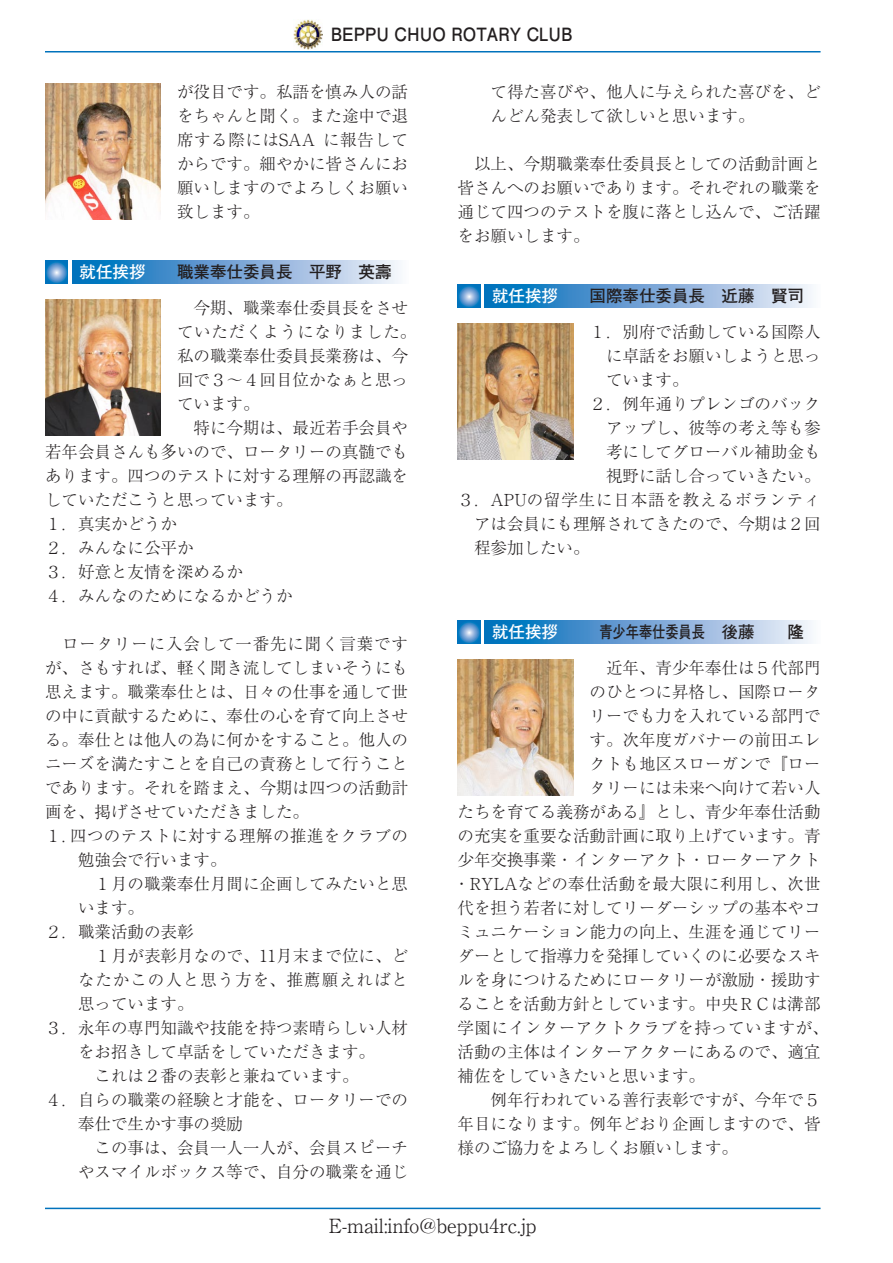
<style>
.page{position:relative;width:893px;height:1263px;background:#fff}
.page>*{position:absolute;margin:0;border:0;box-sizing:border-box;transform-origin:0 0}
.t1{font:300 19.5px "Ryumin Pr 6 N";color:#231f20}
.t2{font:700 18.3px "Futo Go B101 Pr 6 N";color:#231f20;scale:.91 1}
.t3{font:300 16.5px/24px "Ryumin Pr 6 N";color:#231f20;text-align:justify}
.t4{font:300 16.5px "Ryumin Pr 6 N";letter-spacing:.025em;color:#231f20}
.t5{font:300 16.5px "Ryumin Pr 6 N";letter-spacing:.05em;color:#231f20}
.t6{font:700 16.5px "Futo Go B101 Pr 6 N";color:#231f20}
.t7{font:300 16.5px "Ryumin Pr 6 N";letter-spacing:.06em;color:#231f20}
.t8{font:300 16.5px "Ryumin Pr 6 N";letter-spacing:.04em;color:#231f20}
.t9{font:700 16.5px "Futo Go B101 Pr 6 N";color:#231f20;scale:.8 1}
.t10{font:700 16.5px "Futo Go B101 Pr 6 N";color:#fff}
</style>
<div class="page">
<svg style="left:72px;top:261px;width:327px;height:22px;background:#73a9d7"></svg>
<svg style="left:45px;top:261px;width:23px;height:22px"></svg>
<svg style="left:484px;top:285px;width:328px;height:22px;background:#73a9d7"></svg>
<svg style="left:458px;top:285px;width:22px;height:22px"></svg>
<svg style="left:484px;top:621px;width:328px;height:22px;background:#73a9d7"></svg>
<svg style="left:458px;top:621px;width:22px;height:22px"></svg>
<img style="left:45px;top:83px;width:115px;height:137px">
<img style="left:45px;top:299px;width:115px;height:137px">
<img style="left:458px;top:323px;width:115px;height:137px">
<img style="left:458px;top:659px;width:115px;height:137px">
<hr style="left:45px;top:51px;width:776px;height:2px;background:#0072bc">
<img style="left:293px;top:20px;width:29px;height:29px">
<hr style="left:45px;top:1208px;width:775px;height:1px;background:#0072bc">
<p class="t2" style="left:331px;top:20px;width:267px">BEPPU CHUO ROTARY CLUB</p>
<p class="t3" style="left:177px;top:79px;width:232px">が役目です。私語を慎み人の話をちゃんと聞く。また途中で退席する際にはSAA に報告してからです。細やかに皆さんにお願いしますのでよろしくお願い致します。</p>
<p class="t10" style="left:80px;top:259px;width:67px">就任挨拶</p>
<p class="t6" style="left:177px;top:259px;width:216px">職業奉仕委員長 平野　英壽</p>
<p class="t3" style="left:177px;top:295px;width:232px">　今期、職業奉仕委員長をさせ</p>
<p class="t8" style="left:177px;top:319px;width:241px">ていただくようになりました。</p>
<p class="t3" style="left:177px;top:343px;width:232px">私の職業奉仕委員長業務は、今</p>
<p class="t3" style="left:177px;top:367px;width:232px">回で３～４回目位かなぁと思っ</p>
<p class="t3" style="left:177px;top:391px;width:84px">ています。</p>
<p class="t3" style="left:177px;top:415px;width:232px">　特に今期は、最近若手会員や</p>
<p class="t3" style="left:45px;top:439px;width:364px">若年会員さんも多いので、ロータリーの真髄でも</p>
<p class="t3" style="left:45px;top:463px;width:364px">あります。四つのテストに対する理解の再認識を</p>
<p class="t3" style="left:45px;top:487px;width:249px">していただこうと思っています。</p>
<p class="t3" style="left:45px;top:511px;width:133px">１．真実かどうか</p>
<p class="t3" style="left:45px;top:535px;width:150px">２．みんなに公平か</p>
<p class="t3" style="left:45px;top:559px;width:199px">３．好意と友情を深めるか</p>
<p class="t3" style="left:45px;top:583px;width:249px">４．みんなのためになるかどうか</p>
<p class="t5" style="left:45px;top:631px;width:364px">　ロータリーに入会して一番先に聞く言葉です</p>
<p class="t3" style="left:45px;top:655px;width:364px">が、さもすれば、軽く聞き流してしまいそうにも</p>
<p class="t3" style="left:45px;top:679px;width:364px">思えます。職業奉仕とは、日々の仕事を通して世</p>
<p class="t3" style="left:45px;top:703px;width:364px">の中に貢献するために、奉仕の心を育て向上させ</p>
<p class="t3" style="left:45px;top:727px;width:364px">る。奉仕とは他人の為に何かをすること。他人の</p>
<p class="t3" style="left:45px;top:751px;width:364px">ニーズを満たすことを自己の責務として行うこと</p>
<p class="t3" style="left:45px;top:775px;width:364px">であります。それを踏まえ、今期は四つの活動計</p>
<p class="t3" style="left:45px;top:799px;width:265px">画を、掲げさせていただきました。</p>
<p class="t4" style="left:45px;top:823px;width:364px">１．四つのテストに対する理解の推進をクラブの</p>
<p class="t3" style="left:78px;top:847px;width:150px">勉強会で行います。</p>
<p class="t3" style="left:78px;top:871px;width:331px">　１月の職業奉仕月間に企画してみたいと思</p>
<p class="t3" style="left:78px;top:895px;width:67px">います。</p>
<p class="t3" style="left:45px;top:919px;width:150px">２．職業活動の表彰</p>
<p class="t3" style="left:78px;top:943px;width:331px">　１月が表彰月なので、11月末まで位に、ど</p>
<p class="t7" style="left:78px;top:967px;width:332px">なたかこの人と思う方を、推薦願えればと</p>
<p class="t3" style="left:78px;top:991px;width:117px">思っています。</p>
<p class="t3" style="left:45px;top:1015px;width:364px">３．永年の専門知識や技能を持つ素晴らしい人材</p>
<p class="t3" style="left:78px;top:1039px;width:298px">をお招きして卓話をしていただきます。</p>
<p class="t3" style="left:78px;top:1063px;width:282px">　これは２番の表彰と兼ねています。</p>
<p class="t3" style="left:45px;top:1087px;width:364px">４．自らの職業の経験と才能を、ロータリーでの</p>
<p class="t3" style="left:78px;top:1111px;width:166px">奉仕で生かす事の奨励</p>
<p class="t3" style="left:78px;top:1135px;width:331px">　この事は、会員一人一人が、会員スピーチ</p>
<p class="t3" style="left:78px;top:1159px;width:331px">やスマイルボックス等で、自分の職業を通じ</p>
<p class="t3" style="left:490px;top:79px;width:331px">て得た喜びや、他人に与えられた喜びを、どんどん発表して欲しいと思います。</p>
<p class="t3" style="left:458px;top:151px;width:364px">　以上、今期職業奉仕委員長としての活動計画と皆さんへのお願いであります。それぞれの職業を通じて四つのテストを腹に落とし込んで、ご活躍をお願いします。</p>
<p class="t10" style="left:492px;top:283px;width:67px">就任挨拶</p>
<p class="t6" style="left:589px;top:283px;width:216px">国際奉仕委員長　近藤　賢司</p>
<p class="t3" style="left:590px;top:319px;width:232px">１．別府で活動している国際人</p>
<p class="t3" style="left:606px;top:343px;width:216px">に卓話をお願いしようと思っ</p>
<p class="t3" style="left:606px;top:367px;width:84px">ています。</p>
<p class="t3" style="left:590px;top:391px;width:232px">２．例年通りプレンゴのバック</p>
<p class="t3" style="left:606px;top:415px;width:216px">アップし、彼等の考え等も参</p>
<p class="t3" style="left:606px;top:439px;width:216px">考にしてグローバル補助金も</p>
<p class="t3" style="left:606px;top:463px;width:216px">視野に話し合っていきたい。</p>
<p class="t5" style="left:458px;top:487px;width:365px">３．APUの留学生に日本語を教えるボランティ</p>
<p class="t3" style="left:474px;top:511px;width:348px">アは会員にも理解されてきたので、今期は２回</p>
<p class="t3" style="left:474px;top:535px;width:117px">程参加したい。</p>
<p class="t10" style="left:492px;top:619px;width:67px">就任挨拶</p>
<p class="t9" style="left:599px;top:619px;width:257px">青少年奉仕委員長 後藤　　隆</p>
<p class="t3" style="left:606px;top:655px;width:216px">近年、青少年奉仕は５代部門</p>
<p class="t3" style="left:590px;top:679px;width:232px">のひとつに昇格し、国際ロータ</p>
<p class="t3" style="left:590px;top:703px;width:232px">リーでも力を入れている部門で</p>
<p class="t3" style="left:590px;top:727px;width:232px">す。次年度ガバナーの前田エレ</p>
<p class="t3" style="left:590px;top:751px;width:232px">クトも地区スローガンで『ロー</p>
<p class="t3" style="left:590px;top:775px;width:232px">タリーには未来へ向けて若い人</p>
<p class="t3" style="left:458px;top:799px;width:364px">たちを育てる義務がある』とし、青少年奉仕活動</p>
<p class="t3" style="left:458px;top:823px;width:364px">の充実を重要な活動計画に取り上げています。青</p>
<p class="t3" style="left:458px;top:847px;width:364px">少年交換事業・インターアクト・ローターアクト</p>
<p class="t4" style="left:453px;top:871px;width:369px">・RYLAなどの奉仕活動を最大限に利用し、次世</p>
<p class="t3" style="left:458px;top:895px;width:364px">代を担う若者に対してリーダーシップの基本やコ</p>
<p class="t3" style="left:458px;top:919px;width:364px">ミュニケーション能力の向上、生涯を通じてリー</p>
<p class="t3" style="left:458px;top:943px;width:364px">ダーとして指導力を発揮していくのに必要なスキ</p>
<p class="t3" style="left:458px;top:967px;width:364px">ルを身につけるためにロータリーが激励・援助す</p>
<p class="t3" style="left:458px;top:991px;width:364px">ることを活動方針としています。中央ＲＣは溝部</p>
<p class="t4" style="left:458px;top:1015px;width:373px">学園にインターアクトクラブを持っていますが、</p>
<p class="t3" style="left:458px;top:1039px;width:364px">活動の主体はインターアクターにあるので、適宜</p>
<p class="t3" style="left:458px;top:1063px;width:249px">補佐をしていきたいと思います。</p>
<p class="t3" style="left:474px;top:1087px;width:348px">　例年行われている善行表彰ですが、今年で５</p>
<p class="t3" style="left:458px;top:1111px;width:364px">年目になります。例年どおり企画しますので、皆</p>
<p class="t3" style="left:458px;top:1135px;width:282px">様のご協力をよろしくお願いします。</p>
<p class="t1" style="left:329px;top:1210px;width:210px">E-mail:info@beppu4rc.jp</p>
</div>
